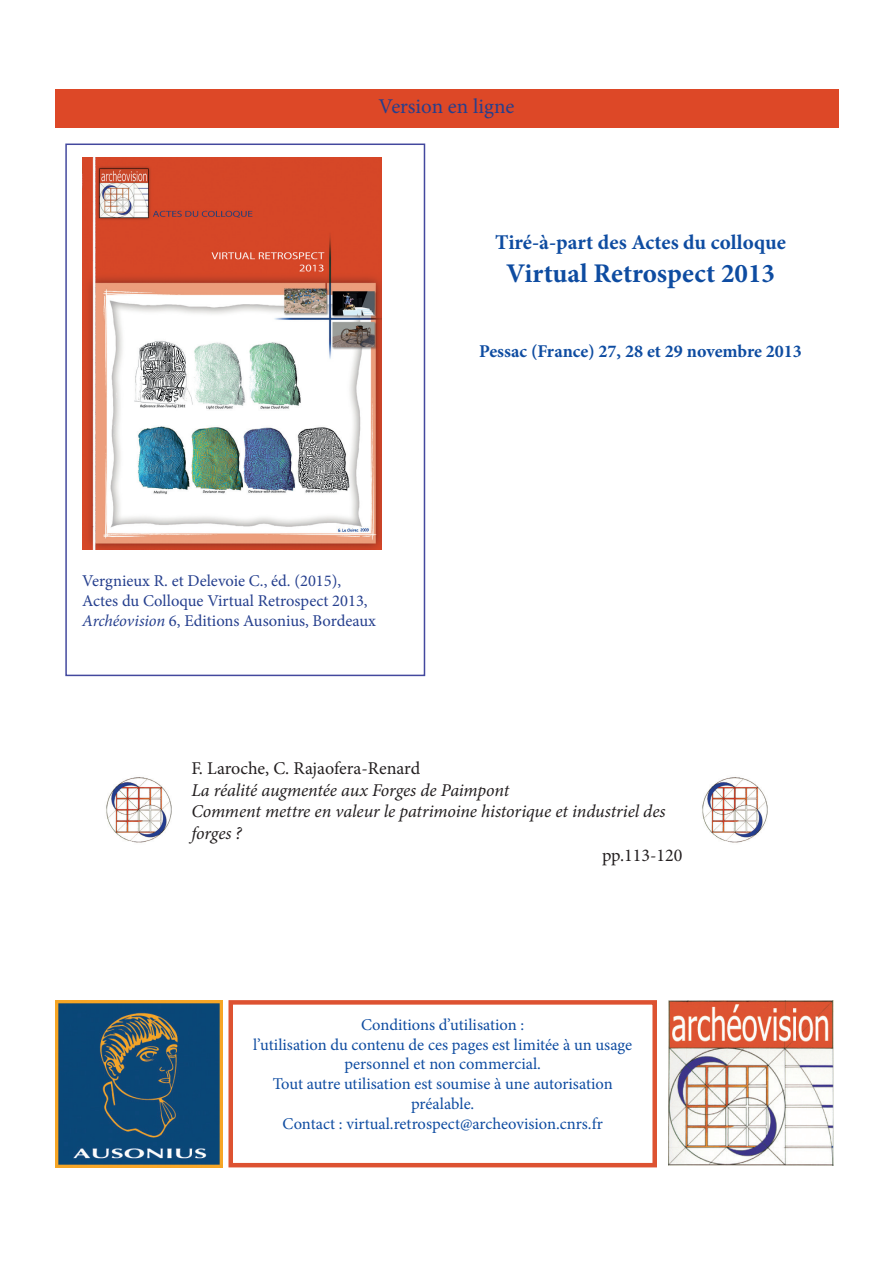
<style>
.page{position:relative;width:893px;height:1263px;background:#fff}
.page>*{position:absolute;margin:0;border:0;box-sizing:border-box;transform-origin:0 0}
.t1{font:700 27px "Minion Pro";color:#0e4ca1}
.t2{font:700 21px "Minion Pro";color:#0e4ca1}
.t3{font:21px "Minion Pro";color:#253f8e}
.t4{font:italic 18px/21.6px "Minion Pro";letter-spacing:-.01em;color:#231f20}
.t5{font:18px "Minion Pro";color:#231f20}
.t6{font:700 18px "Minion Pro";color:#0e4ca1}
.t7{font:16.5px/19.8px "Minion Pro";color:#0e4ca1;text-align:center}
.t8{font:16.5px/19.8px "Minion Pro";color:#253f8e}
.s1{font-style:italic}
</style>
<div class="page">
<div style="left:65px;top:144px;width:360px;height:532px;border:2px solid #43489e"></div>
<img style="left:669px;top:1000px;width:165px;height:166px">
<div style="left:228px;top:1000px;width:429px;height:167px;border:4px solid #dd5231"></div>
<img style="left:106px;top:777px;width:66px;height:66px">
<img style="left:702px;top:777px;width:66px;height:66px">
<div style="left:55px;top:89px;width:783px;height:39px;background:#dd4827"></div>
<img style="left:55px;top:1000px;width:167px;height:167px">
<img style="left:82px;top:157px;width:299px;height:393px">
<p class="t3" style="left:379px;top:92px;width:137px">Version en ligne</p>
<p class="t2" style="left:495px;top:228px;width:292px">Tiré-à-part des Actes du colloque</p>
<h1 class="t1" style="left:506px;top:254px;width:270px">Virtual Retrospect 2013</h1>
<p class="t8" style="left:82px;top:571px;width:295px">Vergnieux R. et Delevoie C., éd. (2015),<br>Actes du Colloque Virtual Retrospect 2013,<br><span class="s1">Archéovision</span> 6, Editions Ausonius, Bordeaux</p>
<p class="t6" style="left:479px;top:339px;width:324px">Pessac (France) 27, 28 et 29 novembre 2013</p>
<p class="t5" style="left:191px;top:756px;width:230px">F. Laroche, C. Rajaofera-Renard</p>
<p class="t4" style="left:191px;top:779px;width:476px">La réalité augmentée aux Forges de Paimpont<br>Comment mettre en valeur le patrimoine historique et industriel des forges ?</p>
<p class="t5" style="left:602px;top:843px;width:82px">pp.113-120</p>
<p class="t7" style="left:253px;top:1015px;width:380px">Conditions d’utilisation :<br>l’utilisation du contenu de ces pages est limitée à un usage personnel et non commercial.<br>Tout autre utilisation est soumise à une autorisation préalable.<br>Contact : virtual.retrospect@archeovision.cnrs.fr</p>
</div>
